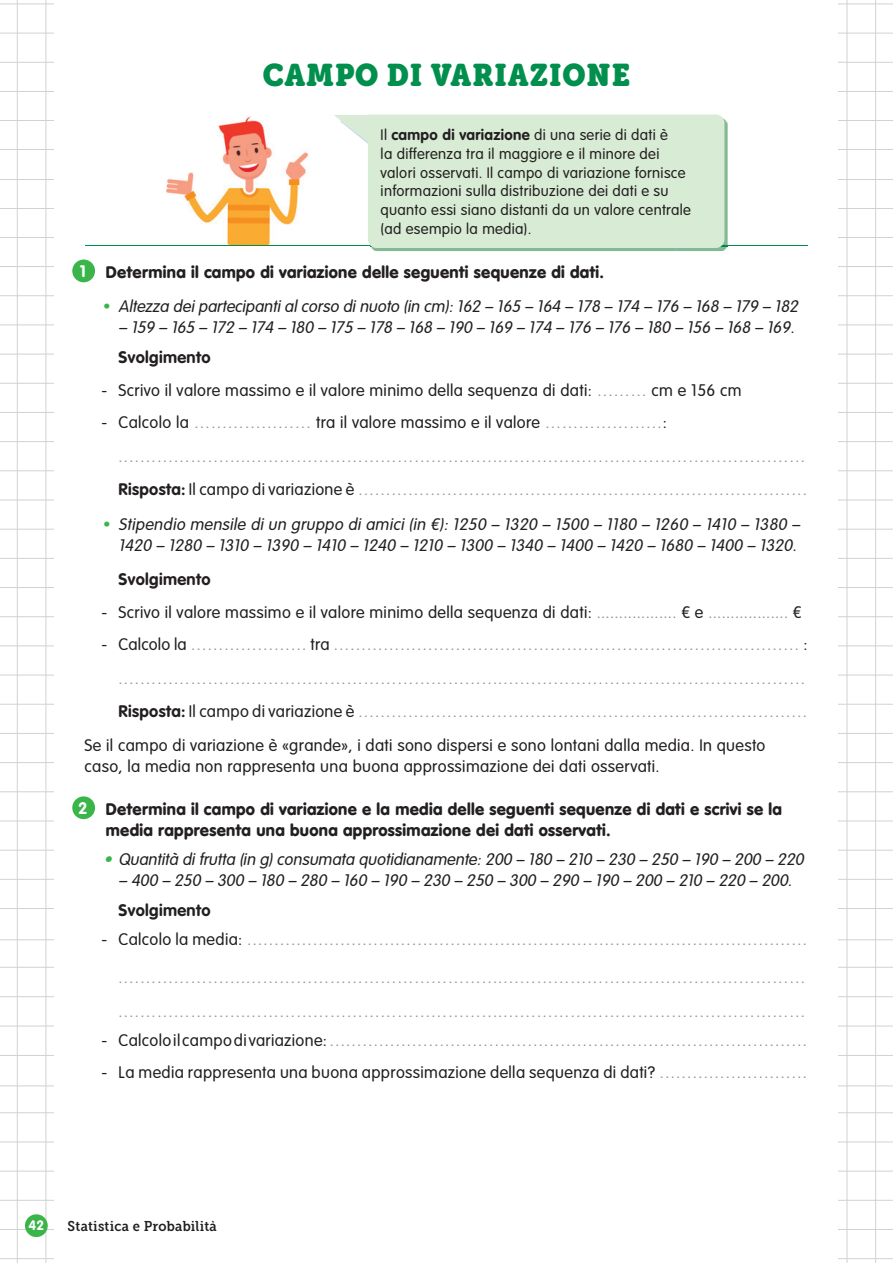
<style>
.page{position:relative;width:893px;height:1263px;background:#fff}
.page>*{position:absolute;margin:0;border:0;box-sizing:border-box;transform-origin:0 0}
.t1{font:700 30px "Eacologica Round Slab";letter-spacing:.02em;color:#008f4d}
.t2{font:300 16.5px/33.8px "VAG Rounded Std";letter-spacing:.02em;color:#939598}
.t3{font:italic 300 16.5px/21px "VAG Rounded Std";color:#231f20;text-align:right}
.t4{font:300 16.5px "VAG Rounded Std";letter-spacing:.02em;color:#231f20}
.t5{font:900 16.5px/21px "VAG Rounded Std";letter-spacing:.02em;color:#231f20}
.t6{font:700 16.5px "VAG Rounded Std";letter-spacing:.02em;color:#231f20}
.t7{font:700 16.5px "VAG Rounded Std";color:#fff}
.t8{font:300 15px/18.8px "VAG Rounded Std";letter-spacing:.02em;color:#231f20}
.t9{font:13.5px "Eacologica Round Slab";letter-spacing:.02em;color:#231f20}
.t10{font:700 13.5px "VAG Rounded Std";color:#fff}
.s1{font-weight:700}
.s2{font-family:"Times";font-weight:400;font-style:normal;font-size:18px;color:#3ab54a}
.s3{color:#939598}
.s4{color:#231f20}
.s5{font-weight:700;color:#231f20}
.s6{color:#3ab54a}
</style>
<div class="page">
<hr style="left:46px;top:0;width:1px;height:1263px;background:#d1d2d4">
<hr style="left:17px;top:0;width:1px;height:1263px;background:#d1d2d4">
<hr style="left:0;top:237px;width:893px;height:1px;background:#d1d2d4">
<hr style="left:0;top:470px;width:893px;height:1px;background:#d1d2d4">
<hr style="left:0;top:704px;width:893px;height:1px;background:#d1d2d4">
<hr style="left:0;top:939px;width:893px;height:1px;background:#d1d2d4">
<hr style="left:0;top:120px;width:893px;height:1px;background:#d1d2d4">
<hr style="left:0;top:354px;width:893px;height:1px;background:#d1d2d4">
<hr style="left:0;top:587px;width:893px;height:1px;background:#d1d2d4">
<hr style="left:0;top:821px;width:893px;height:1px;background:#d1d2d4">
<hr style="left:0;top:1055px;width:893px;height:1px;background:#d1d2d4">
<hr style="left:0;top:208px;width:893px;height:1px;background:#d1d2d4">
<hr style="left:0;top:441px;width:893px;height:1px;background:#d1d2d4">
<hr style="left:0;top:675px;width:893px;height:1px;background:#d1d2d4">
<hr style="left:0;top:908px;width:893px;height:1px;background:#d1d2d4">
<hr style="left:0;top:1142px;width:893px;height:1px;background:#d1d2d4">
<hr style="left:0;top:325px;width:893px;height:1px;background:#d1d2d4">
<hr style="left:0;top:558px;width:893px;height:1px;background:#d1d2d4">
<hr style="left:0;top:791px;width:893px;height:1px;background:#d1d2d4">
<hr style="left:0;top:1026px;width:893px;height:1px;background:#d1d2d4">
<hr style="left:0;top:266px;width:893px;height:1px;background:#d1d2d4">
<hr style="left:0;top:500px;width:893px;height:1px;background:#d1d2d4">
<hr style="left:0;top:733px;width:893px;height:1px;background:#d1d2d4">
<hr style="left:0;top:967px;width:893px;height:1px;background:#d1d2d4">
<hr style="left:0;top:150px;width:893px;height:1px;background:#d1d2d4">
<hr style="left:0;top:383px;width:893px;height:1px;background:#d1d2d4">
<hr style="left:0;top:616px;width:893px;height:1px;background:#d1d2d4">
<hr style="left:0;top:850px;width:893px;height:1px;background:#d1d2d4">
<hr style="left:0;top:1086px;width:893px;height:1px;background:#d1d2d4">
<hr style="left:0;top:295px;width:893px;height:1px;background:#d1d2d4">
<hr style="left:0;top:529px;width:893px;height:1px;background:#d1d2d4">
<hr style="left:0;top:762px;width:893px;height:1px;background:#d1d2d4">
<hr style="left:0;top:996px;width:893px;height:1px;background:#d1d2d4">
<hr style="left:0;top:179px;width:893px;height:1px;background:#d1d2d4">
<hr style="left:0;top:412px;width:893px;height:1px;background:#d1d2d4">
<hr style="left:0;top:646px;width:893px;height:1px;background:#d1d2d4">
<hr style="left:0;top:879px;width:893px;height:1px;background:#d1d2d4">
<hr style="left:0;top:1112px;width:893px;height:1px;background:#d1d2d4">
<hr style="left:847px;top:0;width:1px;height:1263px;background:#d1d2d4">
<hr style="left:0;top:91px;width:893px;height:1px;background:#d1d2d4">
<hr style="left:0;top:62px;width:893px;height:1px;background:#d1d2d4">
<hr style="left:0;top:4px;width:893px;height:1px;background:#d1d2d4">
<hr style="left:0;top:33px;width:893px;height:1px;background:#d1d2d4">
<hr style="left:0;top:1200px;width:893px;height:1px;background:#d1d2d4">
<hr style="left:0;top:1171px;width:893px;height:1px;background:#d1d2d4">
<hr style="left:0;top:1229px;width:893px;height:1px;background:#d1d2d4">
<hr style="left:0;top:1258px;width:893px;height:1px;background:#d1d2d4">
<hr style="left:875px;top:0;width:1px;height:1263px;background:#d1d2d4">
<div style="left:55px;top:0;width:783px;height:1263px;background:#fff"></div>
<div style="left:25px;top:1214px;width:23px;height:23px;background:#3ab54a;border-radius:50%"></div>
<img style="left:166px;top:115px;width:143px;height:130px">
<div style="left:72px;top:260px;width:23px;height:22px;background:#3ab54a;border-radius:50%"></div>
<div style="left:72px;top:796px;width:23px;height:23px;background:#3ab54a;border-radius:50%"></div>
<hr style="left:85px;top:245px;width:723px;height:1px;background:#008f4d">
<svg style="left:334px;top:115px;width:34px;height:29px"></svg>
<img style="left:371px;top:119px;width:357px;height:132px">
<div style="left:368px;top:115px;width:356px;height:133px;background:#d8ebd4"></div>
<h1 class="t1" style="left:263px;top:53px;width:369px">CAMPO DI VARIAZIONE</h1>
<p class="t8" style="left:381px;top:126px;width:312px">Il <span class="s1">campo di variazione</span> di una serie di dati è<br>la differenza tra il maggiore e il minore dei valori osservati. Il campo di variazione fornisce informazioni sulla distribuzione dei dati e su quanto essi siano distanti da un valore centrale (ad esempio la media).</p>
<p class="t5" style="left:106px;top:262px;width:500px">Determina il campo di variazione delle seguenti sequenze di dati.</p>
<p class="t3" style="left:104px;top:296px;width:699px"><span class="s2">•</span> Altezza deipartecipantialcorso dinuoto (in cm):162 – 165 – 164 – 178 – 174 – 176 – 168 – 179 – 182</p>
<p class="t3" style="left:119px;top:317px;width:681px">– 159 – 165 – 172 – 174 – 180 – 175 – 178 – 168 – 190 – 169 – 174 – 176 – 176 – 180 – 156 – 168 – 169.</p>
<p class="t6" style="left:119px;top:347px;width:93px">Svolgimento</p>
<p class="t4" style="left:102px;top:381px;width:641px">- Scrivo il valore massimo e il valore minimo della sequenza di dati: <span class="s3">………</span> cm e 156 cm</p>
<p class="t2" style="left:119px;top:406px;width:690px;text-indent:-17px"><span class="s4">- Calcolo la</span> ………………… <span class="s4">tra il valore massimo e il valore</span> …………………<span class="s4">: </span>.………………….……………………………………….………………………………………………<br><span class="s5">Risposta:</span> <span class="s4">Il campo di variazione è</span> ………………………………………………………………………</p>
<p class="t3" style="left:104px;top:514px;width:701px"><span class="s2">•</span> Stipendio mensile di un gruppo di amici (in €): 1250 – 1320 – 1500 – 1180 – 1260 – 1410 – 1380 –<br>1420 – 1280 – 1310 – 1390 – 1410 – 1240 – 1210 – 1300 – 1340 – 1400 – 1420 – 1680 – 1400 – 1320.</p>
<p class="t6" style="left:119px;top:569px;width:93px">Svolgimento</p>
<p class="t4" style="left:102px;top:603px;width:702px">- Scrivo il valore massimo e il valore minimo della sequenza di dati: <span class="s3">..................</span> € e <span class="s3">..................</span> €</p>
<p class="t2" style="left:102px;top:628px;width:707px"><span class="s4">- Calcolo la</span> ………………… <span class="s4">tra</span> ………………………………………………………………………… <span class="s4">:</span></p>
<p class="t2" style="left:119px;top:662px;width:688px">.………………….……………………………………….………………………………………………</p>
<p class="t2" style="left:119px;top:695px;width:690px"><span class="s5">Risposta:</span> <span class="s4">Il campo di variazione è</span> ………………………………………………………………………</p>
<p class="t4" style="left:85px;top:736px;width:682px">Se il campo di variazione è «grande», i dati sono dispersi e sono lontani dalla media. In questo</p>
<p class="t4" style="left:85px;top:757px;width:576px">caso, la media non rappresenta una buona approssimazione dei dati osservati.</p>
<p class="t5" style="left:106px;top:799px;width:678px">Determina il campo di variazione e la media delle seguenti sequenze di dati e scrivi se la media rappresenta una buona approssimazione dei dati osservati.</p>
<p class="t3" style="left:104px;top:849px;width:705px"><span class="s6">•</span> Quantità difrutta (in g)consumata quotidianamente:200 – 180 – 210 – 230 – 250 – 190 – 200 – 220</p>
<p class="t3" style="left:119px;top:870px;width:678px">– 400 – 250 – 300 – 180 – 280 – 160 – 190 – 230 – 250 – 300 – 290 – 190 – 200 – 210 – 220 – 200.</p>
<p class="t6" style="left:119px;top:900px;width:93px">Svolgimento</p>
<p class="t2" style="left:102px;top:923px;width:707px"><span class="s4">- Calcolo la media:</span> …………………………………………………………………………………………</p>
<p class="t2" style="left:119px;top:961px;width:688px">.………………….……………………………………….……………………………………………… .………………….……………………………………….………………………………………………</p>
<p class="t2" style="left:102px;top:1024px;width:707px"><span class="s4">- Calcolo il campo di variazione:</span> ……………………………………………………………………………</p>
<p class="t4" style="left:102px;top:1063px;width:707px">- La media rappresenta una buona approssimazione della sequenza di dati? <span class="s3">………………………</span></p>
<p class="t7" style="left:80px;top:262px;width:8px">1</p>
<p class="t7" style="left:78px;top:799px;width:11px">2</p>
<p class="t10" style="left:28px;top:1217px;width:17px">42</p>
<p class="t9" style="left:68px;top:1217px;width:151px">Statistica e Probabilità</p>
</div>
